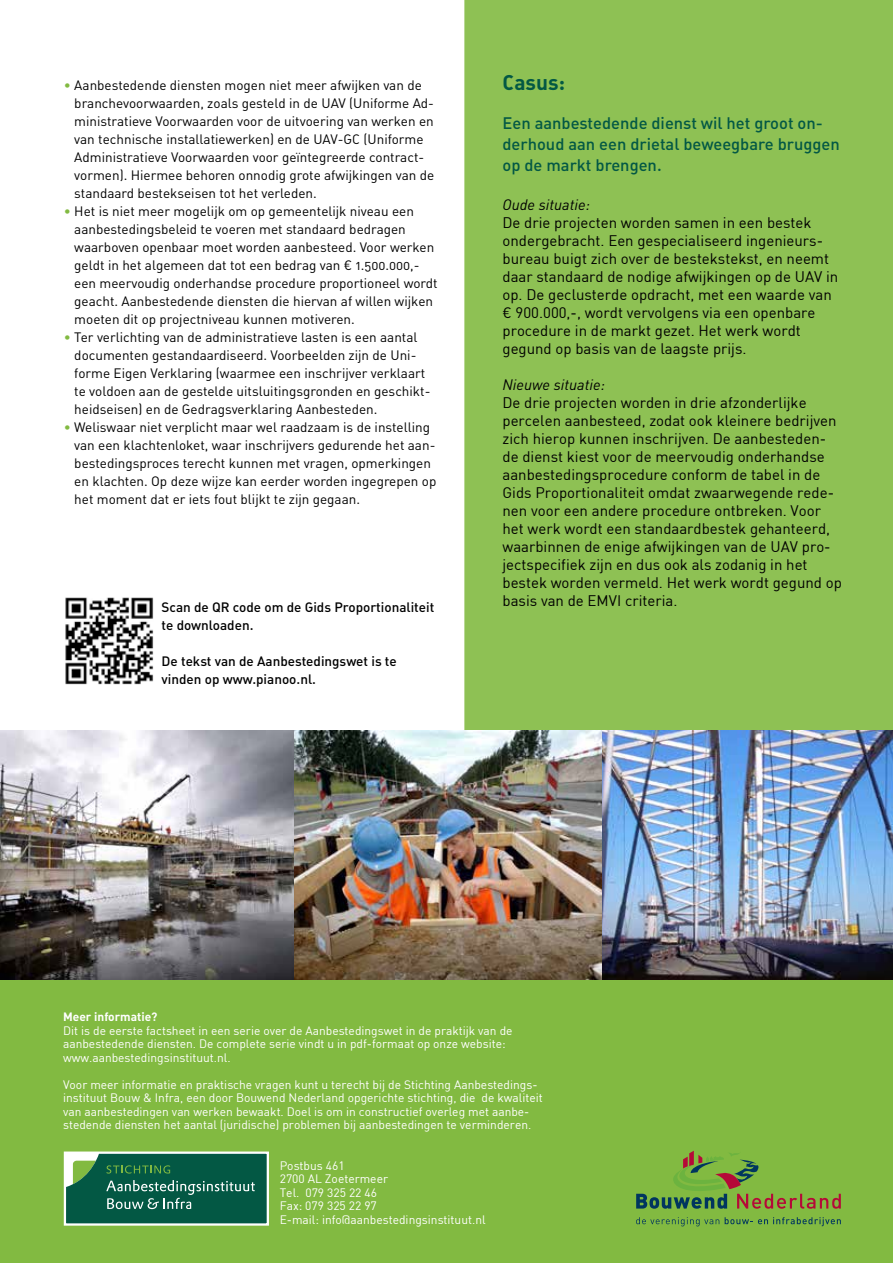
<style>
.page{position:relative;width:893px;height:1263px;background:#fff}
.page>*{position:absolute;margin:0;border:0;box-sizing:border-box;transform-origin:0 0}
.t1{font:21px "DIN Bold Alternate";color:#035844}
.t2{font:16.5px/21px "DIN Medium Alternate";color:#035844}
.t3{font:15px/18px "DIN";color:#000}
.t4{font:italic 15px "DIN";color:#000}
.t5{font:13.5px/18px "DIN Regular Alternate";color:#000}
.t6{font:13.5px/18px "DIN Medium Alternate";color:#000}
.t7{font:12px/13.5px "DIN";color:#fff}
.t8{font:12px "DIN Bold Alternate";color:#fff}
.s1{color:#82ba41}
.s2{font-family:"DIN Regular Alternate"}
</style>
<div class="page">
<div style="left:463px;top:0;width:430px;height:731px;background:#8ec154"></div>
<img style="left:600px;top:730px;width:293px;height:251px">
<img style="left:293px;top:731px;width:309px;height:250px">
<img style="left:0;top:731px;width:293px;height:250px">
<div style="left:0;top:981px;width:893px;height:282px;background:#82ba41"></div>
<svg style="left:636px;top:1151px;width:205px;height:58px"></svg>
<svg style="left:636px;top:1217px;width:83px;height:9px"></svg>
<svg style="left:725px;top:1217px;width:116px;height:9px"></svg>
<svg style="left:67px;top:1154px;width:199px;height:69px;background:#1b6852"></svg>
<div style="left:64px;top:1151px;width:205px;height:75px;border:2px solid #fff"></div>
<svg style="left:65px;top:597px;width:89px;height:88px"></svg>
<p class="t5" style="left:74px;top:76px;width:361px;text-indent:-11px"><span class="s1">•</span> Aanbestedende diensten mogen niet meer afwijken van de branchevoorwaarden, zoals gesteld in de UAV (Uniforme Ad&shy;ministratieve Voorwaarden voor de uitvoering van werken en van technische installatiewerken) en de UAV-GC (Uniforme Administratieve Voorwaarden voor geïntegreerde contract&shy;vormen). Hiermee behoren onnodig grote afwijkingen van de standaard bestekseisen tot het verleden.</p>
<p class="t5" style="left:74px;top:202px;width:365px;text-indent:-11px"><span class="s1">•</span> Het is niet meer mogelijk om op gemeentelijk niveau een aanbestedingsbeleid te voeren met standaard bedragen waarboven openbaar moet worden aanbesteed. Voor werken geldt in het algemeen dat tot een bedrag van € 1.500.000,- een meervoudig onderhandse procedure proportioneel wordt geacht. Aanbestedende diensten die hiervan af willen wijken moeten dit op projectniveau kunnen motiveren.</p>
<p class="t5" style="left:74px;top:328px;width:358px;text-indent:-11px"><span class="s1">•</span> Ter verlichting van de administratieve lasten is een aantal documenten gestandaardiseerd. Voorbeelden zijn de Uni&shy;forme Eigen Verklaring (waarmee een inschrijver verklaart te voldoen aan de gestelde uitsluitingsgronden en geschikt&shy;heidseisen) en de Gedragsverklaring Aanbesteden.</p>
<p class="t5" style="left:74px;top:418px;width:364px;text-indent:-11px"><span class="s1">•</span> Weliswaar niet verplicht maar wel raadzaam is de instelling van een klachtenloket, waar inschrijvers gedurende het aan&shy;bestedingsproces terecht kunnen met vragen, opmerkingen en klachten. Op deze wijze kan eerder worden ingegrepen op het moment dat er iets fout blijkt te zijn gegaan.</p>
<p class="t6" style="left:162px;top:598px;width:274px">Scan de QR code om de Gids Proportionaliteit te downloaden.</p>
<p class="t6" style="left:162px;top:652px;width:237px">De tekst van de Aanbestedingswet is te vinden op www.pianoo.nl.</p>
<h1 class="t1" style="left:502px;top:69px;width:64px">Casus:</h1>
<p class="t2" style="left:502px;top:112px;width:339px">Een aanbestedende dienst wil het groot on&shy;derhoud aan een drietal beweegbare bruggen op de markt brengen.</p>
<p class="t4" style="left:502px;top:195px;width:89px">Oude situatie:</p>
<p class="t3" style="left:502px;top:213px;width:337px">De drie projecten worden samen in een bestek ondergebracht. Een gespecialiseerd ingenieurs&shy;bureau buigt zich over de bestekstekst, en neemt daar standaard de nodige afwijkingen op de UAV in op. De geclusterde opdracht, met een waarde van <span class="s2">€</span> 900.000,-, wordt vervolgens via een openbare procedure in de markt gezet. Het werk wordt gegund op basis van de laagste prijs.</p>
<p class="t4" style="left:502px;top:375px;width:104px">Nieuwe situatie:</p>
<p class="t3" style="left:502px;top:393px;width:341px">De drie projecten worden in drie afzonderlijke percelen aanbesteed, zodat ook kleinere bedrijven zich hierop kunnen inschrijven. De aanbesteden&shy;de dienst kiest voor de meervoudig onderhandse aanbestedingsprocedure conform de tabel in de Gids Proportionaliteit omdat zwaarwegende rede&shy;nen voor een andere procedure ontbreken. Voor het werk wordt een standaardbestek gehanteerd, waarbinnen de enige afwijkingen van de UAV pro&shy;jectspecifiek zijn en dus ook als zodanig in het bestek worden vermeld. Het werk wordt gegund op basis van de EMVI criteria.</p>
<p class="t8" style="left:63px;top:1009px;width:96px">Meer informatie?</p>
<p class="t7" style="left:63px;top:1023px;width:451px">Dit is de eerste factsheet in een serie over de Aanbestedingswet in de praktijk van de aanbestedende diensten. De complete serie vindt u in pdf-formaat op onze website: www.aanbestedingsinstituut.nl.</p>
<p class="t7" style="left:63px;top:1077px;width:481px">Voor meer informatie en praktische vragen kunt u terecht bij de Stichting Aanbestedings&shy;instituut Bouw &amp; Infra, een door Bouwend Nederland opgerichte stichting, die de kwaliteit van aanbestedingen van werken bewaakt. Doel is om in constructief overleg met aanbe&shy;stedende diensten het aantal (juridische) problemen bij aanbestedingen te verminderen.</p>
<p class="t7" style="left:280px;top:1158px;width:207px">Postbus 461<br>2700 AL Zoetermeer<br>Tel. 079 325 22 46<br>Fax: 079 325 22 97<br>E-mail: info@aanbestedingsinstituut.nl</p>
</div>
